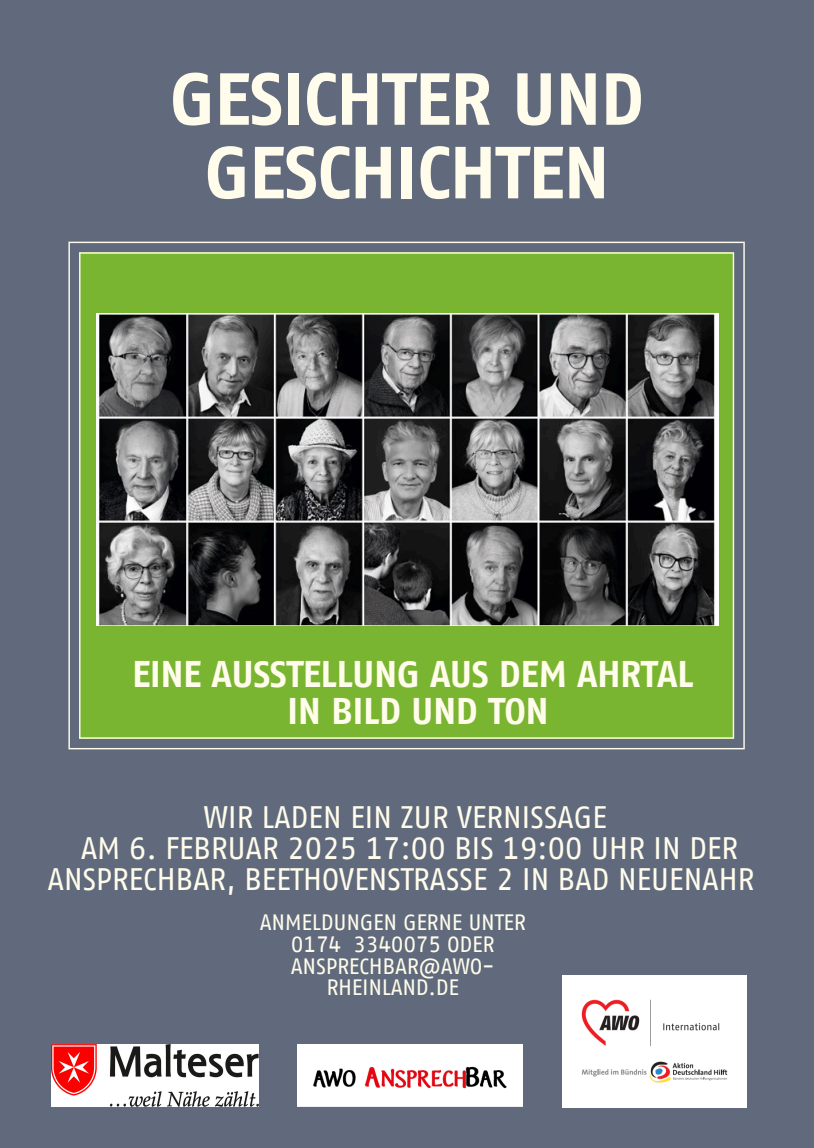
<style>
.page{position:relative;width:814px;height:1148px;background:#fff}
.page>*{position:absolute;margin:0;border:0;box-sizing:border-box;transform-origin:0 0}
.t1{font:700 73.5px/73.5px "AWO Fago Office";letter-spacing:-.015em;color:#fffceb;text-align:center}
.t2{font:700 37.01px/36.8px "AWO Fago Office";letter-spacing:-.015em;color:#fffceb;text-align:center}
.t3{font:30.97px/31px "AWO Fago Office";letter-spacing:-.015em;color:#fffceb;text-align:center}
.t4{font:22.22px/21.7px "AWO Fago Office";letter-spacing:-.015em;color:#fffceb;text-align:center}
</style>
<div class="page">
<div style="left:0;top:0;width:814px;height:1147px;background:#606a7c"></div>
<svg style="left:68px;top:241px;width:677px;height:508px;background:#7bad44"></svg>
<img style="left:96px;top:313px;width:622px;height:312px">
<img style="left:298px;top:1044px;width:225px;height:62px">
<img style="left:51px;top:1044px;width:208px;height:61px">
<img style="left:562px;top:975px;width:184px;height:131px">
<h1 class="t1" style="left:169px;top:66px;width:477px">GESICHTER UND<br>GESCHICHTEN</h1>
<p class="t2" style="left:132px;top:657px;width:563px">EINE AUSSTELLUNG AUS DEM AHRTAL<br>IN BILD UND TON</p>
<h2 class="t3" style="left:47px;top:801px;width:708px">WIR LADEN EIN ZUR VERNISSAGE<br>AM 6. FEBRUAR 2025 17:00 BIS 19:00 UHR IN DER<br>ANSPRECHBAR, BEETHOVENSTRASSE 2 IN BAD NEUENAHR</h2>
<h3 class="t4" style="left:260px;top:911px;width:268px">ANMELDUNGEN GERNE UNTER<br>0174 3340075 ODER<br>ANSPRECHBAR@AWO-<br>RHEINLAND.DE</h3>
</div>
